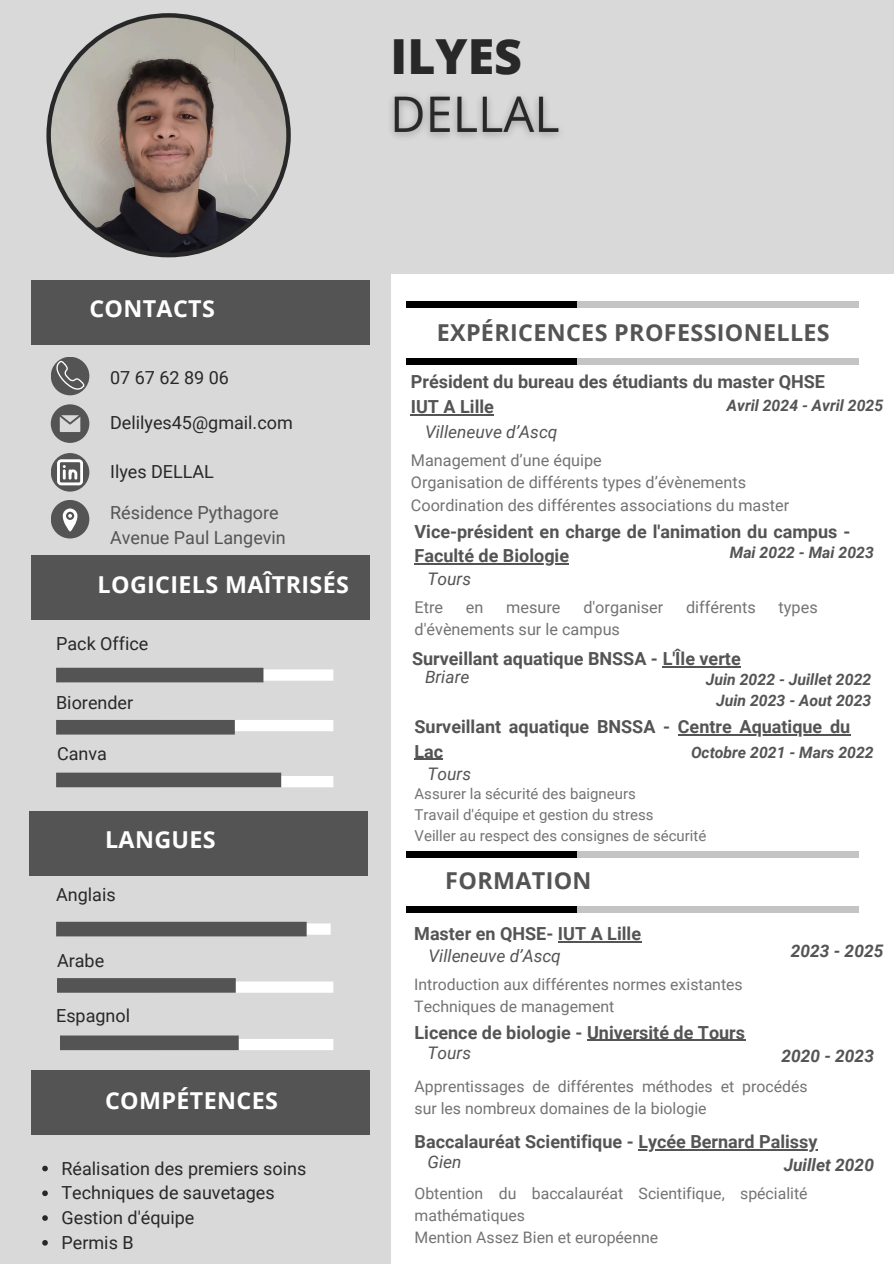
<style>
.page{position:relative;width:894px;height:1264px;background:#fff}
.page>*{position:absolute;margin:0;border:0;box-sizing:border-box;transform-origin:0 0}
.t1{font:800 48.3px "Open Sans";color:#292829}
.t2{font:700 23.25px "Open Sans";letter-spacing:.015em;color:#fff}
.t3{font:700 23.25px "Open Sans";letter-spacing:.015em;color:#545454}
.t4{font:700 18px/24.8px "Roboto";color:#545454}
.t5{font:18px "Roboto";color:#292829}
.t6{font:18px/24.8px "Roboto";color:#545454}
.t7{font:italic 17.25px "Roboto";color:#545454}
.t8{font:italic 700 17.25px "Roboto";color:#545454}
.t9{font:16.2px/22.6px "Roboto";color:#737373}
.t10{font:15.75px/22px "Roboto";color:#737373}
.t11{font:italic 700 15.75px/21.3px "Roboto";color:#545454;text-align:right}
.t12{font:15px "Roboto";color:#737373}
</style>
<div class="page">
<div style="left:75px;top:0;width:818px;height:273px;background:#d9d9d9"></div>
<div style="left:0;top:0;width:390px;height:1263px;background:#d9d9d9"></div>
<div style="left:51px;top:357px;width:38px;height:38px;background:#545454;border-radius:50%"></div>
<div style="left:51px;top:453px;width:38px;height:38px;background:#545454;border-radius:50%"></div>
<svg style="left:46px;top:13px;width:245px;height:244px"></svg>
<div style="left:51px;top:500px;width:38px;height:38px;background:#545454;border-radius:50%"></div>
<svg style="left:51px;top:404px;width:38px;height:38px"></svg>
<svg style="left:63px;top:508px;width:14px;height:23px"></svg>
<div style="left:160px;top:669px;width:173px;height:11px;background:#fff"></div>
<div style="left:160px;top:720px;width:173px;height:11px;background:#fff"></div>
<div style="left:160px;top:776px;width:173px;height:11px;background:#fff"></div>
<div style="left:56px;top:667px;width:207px;height:15px;background:#545454"></div>
<div style="left:56px;top:720px;width:179px;height:14px;background:#545454"></div>
<div style="left:56px;top:772px;width:225px;height:15px;background:#545454"></div>
<div style="left:67px;top:923px;width:263px;height:11px;background:#fff"></div>
<div style="left:160px;top:981px;width:173px;height:11px;background:#fff"></div>
<div style="left:160px;top:1038px;width:173px;height:12px;background:#fff"></div>
<div style="left:56px;top:921px;width:250px;height:15px;background:#545454"></div>
<div style="left:57px;top:978px;width:179px;height:14px;background:#545454"></div>
<div style="left:60px;top:1035px;width:179px;height:15px;background:#545454"></div>
<div style="left:31px;top:280px;width:338px;height:64px;background:#545454"></div>
<div style="left:31px;top:555px;width:338px;height:64px;background:#545454"></div>
<div style="left:29px;top:811px;width:339px;height:64px;background:#545454"></div>
<svg style="left:57px;top:459px;width:26px;height:26px"></svg>
<div style="left:31px;top:1070px;width:338px;height:64px;background:#545454"></div>
<svg style="left:56px;top:360px;width:29px;height:30px"></svg>
<div style="left:406px;top:358px;width:452px;height:7px;background:#c4c4c4"></div>
<div style="left:406px;top:358px;width:171px;height:7px;background:#000"></div>
<div style="left:406px;top:906px;width:452px;height:6px;background:#c4c4c4"></div>
<div style="left:406px;top:906px;width:171px;height:6px;background:#000"></div>
<div style="left:406px;top:850px;width:452px;height:7px;background:#c4c4c4"></div>
<div style="left:406px;top:850px;width:171px;height:7px;background:#000"></div>
<div style="left:406px;top:301px;width:452px;height:6px;background:#c4c4c4"></div>
<div style="left:406px;top:301px;width:171px;height:6px;background:#000"></div>
<hr style="left:677px;top:734px;width:173px;height:1px;background:#545454">
<hr style="left:414px;top:758px;width:29px;height:2px;background:#545454">
<img style="left:391px;top:95px;width:168px;height:42px">
<hr style="left:414px;top:563px;width:155px;height:1px;background:#545454">
<hr style="left:662px;top:666px;width:78px;height:1px;background:#545454">
<hr style="left:587px;top:1039px;width:158px;height:1px;background:#545454">
<hr style="left:638px;top:1148px;width:179px;height:2px;background:#545454">
<svg style="left:42px;top:1165px;width:6px;height:6px"></svg>
<svg style="left:42px;top:1190px;width:6px;height:6px"></svg>
<svg style="left:42px;top:1215px;width:6px;height:5px"></svg>
<svg style="left:42px;top:1240px;width:6px;height:5px"></svg>
<hr style="left:558px;top:941px;width:83px;height:1px;background:#545454">
<hr style="left:411px;top:414px;width:83px;height:1px;background:#545454">
<h1 class="t1" style="left:390px;top:23px;width:133px">ILYES</h1>
<h5 class="t2" style="left:89px;top:292px;width:127px">CONTACTS</h5>
<h3 class="t5" style="left:110px;top:367px;width:120px">07 67 62 89 06</h3>
<p class="t5" style="left:110px;top:412px;width:184px">Delilyes45@gmail.com</p>
<h5 class="t5" style="left:110px;top:461px;width:105px">Ilyes DELLAL</h5>
<h3 class="t6" style="left:110px;top:501px;width:177px">Résidence Pythagore<br>Avenue Paul Langevin</h3>
<h5 class="t2" style="left:98px;top:568px;width:253px">LOGICIELS MAÎTRISÉS</h5>
<p class="t5" style="left:56px;top:633px;width:94px">Pack Office</p>
<h5 class="t5" style="left:56px;top:692px;width:79px">Biorender</h5>
<h5 class="t5" style="left:57px;top:743px;width:51px">Canva</h5>
<h5 class="t2" style="left:105px;top:823px;width:112px">LANGUES</h5>
<p class="t5" style="left:56px;top:884px;width:61px">Anglais</p>
<h5 class="t5" style="left:57px;top:950px;width:49px">Arabe</h5>
<p class="t5" style="left:56px;top:1005px;width:75px">Espagnol</p>
<p class="t2" style="left:105px;top:1083px;width:174px">COMPÉTENCES</p>
<p class="t5" style="left:62px;top:1157px;width:246px">Réalisation des premiers soins</p>
<p class="t5" style="left:62px;top:1182px;width:215px">Techniques de sauvetages</p>
<h3 class="t5" style="left:62px;top:1207px;width:134px">Gestion d'équipe</h3>
<p class="t5" style="left:62px;top:1232px;width:73px">Permis B</p>
<h3 class="t3" style="left:436px;top:316px;width:394px">EXPÉRICENCES PROFESSIONELLES</h3>
<h5 class="t4" style="left:411px;top:369px;width:415px">Président du bureau des étudiants du master QHSE<br>IUT A Lille</h5>
<h4 class="t11" style="left:726px;top:395px;width:158px">Avril 2024 - Avril 2025</h4>
<h4 class="t7" style="left:425px;top:421px;width:134px">Villeneuve d’Ascq</h4>
<p class="t9" style="left:411px;top:449px;width:379px">Management d’une équipe<br>Organisation de différents types d’évènements<br>Coordination des différentes associations du master</p>
<p class="t4" style="left:414px;top:519px;width:437px">Vice-président en charge de l'animation du campus -</p>
<h4 class="t4" style="left:414px;top:544px;width:156px">Faculté de Biologie</h4>
<h5 class="t9" style="left:414px;top:596px;width:30px">Etre</h5>
<h5 class="t9" style="left:466px;top:596px;width:19px">en</h5>
<h5 class="t9" style="left:506px;top:596px;width:56px">mesure</h5>
<h5 class="t9" style="left:583px;top:596px;width:81px">d'organiser</h5>
<h5 class="t9" style="left:686px;top:596px;width:71px">différents</h5>
<h5 class="t9" style="left:778px;top:596px;width:41px">types</h5>
<h5 class="t9" style="left:414px;top:618px;width:207px">d'évènements sur le campus</h5>
<h6 class="t4" style="left:412px;top:647px;width:330px">Surveillant aquatique BNSSA - L'Île verte</h6>
<p class="t11" style="left:729px;top:542px;width:145px">Mai 2022 - Mai 2023</p>
<h3 class="t7" style="left:427px;top:568px;width:45px">Tours</h3>
<h6 class="t7" style="left:425px;top:666px;width:46px">Briare</h6>
<h5 class="t11" style="left:705px;top:669px;width:167px">Juin 2022 - Juillet 2022<br>Juin 2023 - Aout 2023</h5>
<h5 class="t11" style="left:690px;top:741px;width:184px">Octobre 2021 - Mars 2022</h5>
<p class="t4" style="left:414px;top:714px;width:437px">Surveillant aquatique BNSSA - Centre Aquatique du</p>
<p class="t4" style="left:414px;top:739px;width:30px">Lac</p>
<p class="t7" style="left:427px;top:764px;width:45px">Tours</p>
<h5 class="t12" style="left:414px;top:785px;width:223px">Assurer la sécurité des baigneurs</h5>
<h5 class="t12" style="left:414px;top:806px;width:240px">Travail d'équipe et gestion du stress</h5>
<h3 class="t12" style="left:414px;top:827px;width:293px">Veiller au respect des consignes de sécurité</h3>
<h5 class="t3" style="left:445px;top:864px;width:148px">FORMATION</h5>
<h4 class="t4" style="left:414px;top:921px;width:228px">Master en QHSE- IUT A Lille</h4>
<p class="t7" style="left:428px;top:945px;width:134px">Villeneuve d’Ascq</p>
<h4 class="t10" style="left:414px;top:974px;width:330px">Introduction aux différentes normes existantes</h4>
<h5 class="t10" style="left:414px;top:996px;width:201px">Techniques de management</h5>
<h5 class="t4" style="left:414px;top:1020px;width:332px">Licence de biologie - Université de Tours</h5>
<h4 class="t7" style="left:427px;top:1042px;width:45px">Tours</h4>
<p class="t8" style="left:790px;top:940px;width:94px">2023 - 2025</p>
<h4 class="t8" style="left:781px;top:1045px;width:94px">2020 - 2023</h4>
<p class="t10" style="left:414px;top:1075px;width:394px">Apprentissages de différentes méthodes et procédés sur les nombreux domaines de la biologie</p>
<h5 class="t4" style="left:414px;top:1129px;width:404px">Baccalauréat Scientifique - Lycée Bernard Palissy</h5>
<h4 class="t7" style="left:427px;top:1151px;width:35px">Gien</h4>
<h6 class="t8" style="left:783px;top:1155px;width:92px">Juillet 2020</h6>
<h5 class="t10" style="left:414px;top:1182px;width:394px">Obtention du baccalauréat Scientifique, spécialité mathématiques</h5>
<p class="t10" style="left:414px;top:1226px;width:245px">Mention Assez Bien et européenne</p>
</div>
